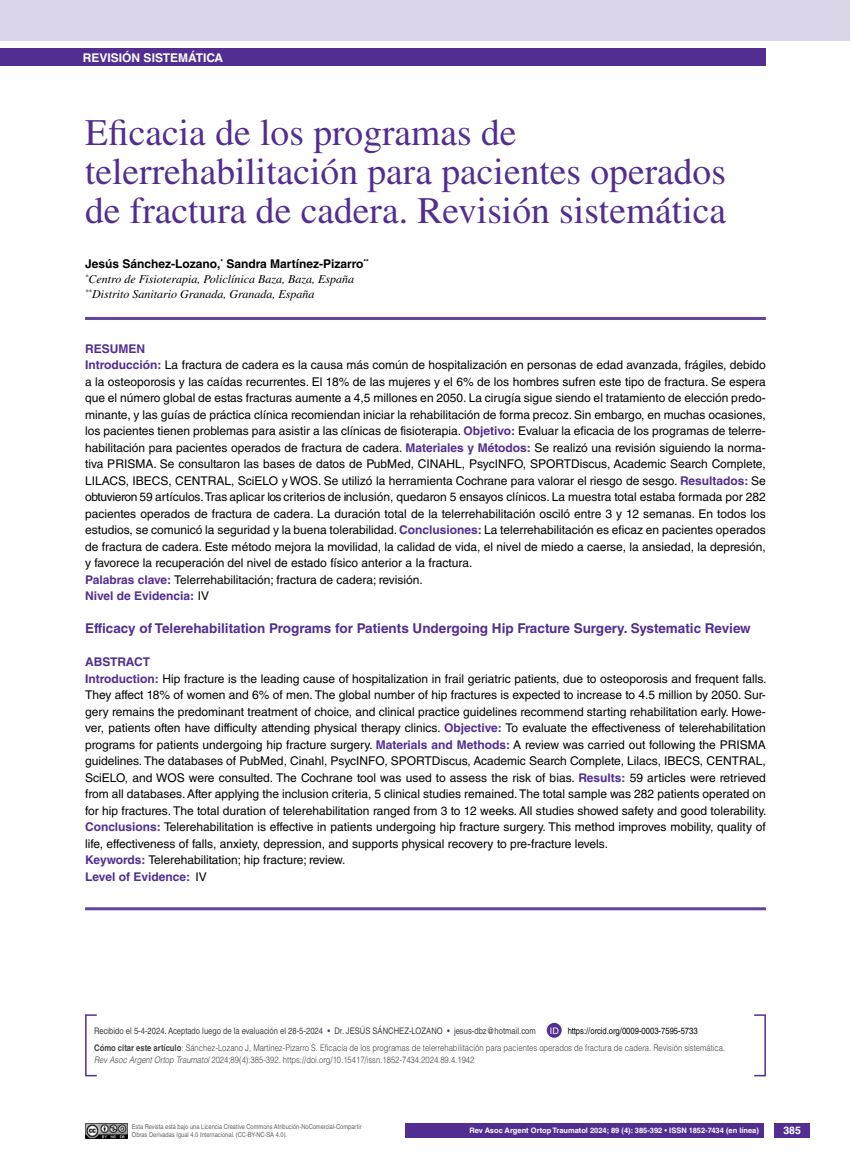
<style>
.page{position:relative;width:851px;height:1170px;background:#fff}
.page>*{position:absolute;margin:0;border:0;box-sizing:border-box;transform-origin:0 0}
.t1{font:37.5px/39px "Times LT Std";color:#522e91}
.t2{font:700 13.5px "Helvetica LT Std";color:#522e91}
.t3{font:12px/16.5px "Helvetica LT Std";color:#000}
.t4{font:italic 12px/15px "Times LT Std";color:#000}
.t5{font:700 12px "Helvetica LT Std";color:#000}
.t6{font:700 12px "Helvetica LT Std";color:#fff}
.t7{font:700 10.5px "Helvetica LT Std";color:#fff}
.t8{font:300 9px/16.2px "Helvetica LT Std";color:#414042;scale:.85 1}
.t9{font:9px "Helvetica LT Std";color:#414042;scale:.85 1}
.t10{font:9px "Helvetica LT Std";color:#fff}
.t11{font:700 7.5px "Helvetica LT Std";color:#fff}
.t12{font:6.75px/7.5px "Helvetica LT Std";color:#636466;scale:.85 1}
.s1{font-weight:700;color:#522e91}
.s2{color:#522e91}
.s3{font-weight:400;color:#000}
.s4{font-weight:700}
.s5{font-style:italic}
</style>
<div class="page">
<div style="left:774px;top:1123px;width:35px;height:14px;background:#522e91"></div>
<div style="left:0;top:49px;width:765px;height:17px;background:#522e91"></div>
<hr style="left:85px;top:317px;width:680px;height:3px;background:#63439c">
<hr style="left:85px;top:907px;width:680px;height:3px;background:#63439c">
<img style="left:85px;top:1123px;width:42px;height:14px">
<div style="left:0;top:0;width:849px;height:41px;background:#dcd5e9"></div>
<div style="left:405px;top:1123px;width:359px;height:14px;background:#522e91"></div>
<div style="left:85px;top:1014px;width:12px;height:62px;border:2px solid #522e91"></div>
<div style="left:546px;top:1022px;width:15px;height:15px;background:#522e91;border-radius:50%"></div>
<p class="t6" style="left:83px;top:50px;width:142px">REVISIÓN SISTEMÁTICA</p>
<h1 class="t1" style="left:85px;top:112px;width:642px">Eficacia de los programas de telerrehabilitación para pacientes operados de fractura de cadera. Revisión sistemática</h1>
<p class="t5" style="left:85px;top:256px;width:285px">Jesús Sánchez-Lozano,<sup>*</sup> Sandra Martínez-Pizarro<sup>**</sup></p>
<p class="t4" style="left:85px;top:271px;width:270px"><sup>*</sup>Centro de Fisioterapia, Policlínica Baza, Baza, España <sup>**</sup>Distrito Sanitario Granada, Granada, España</p>
<p class="t3" style="left:85px;top:340px;width:682px"><span class="s1">RESUMEN<br>Introducción:</span> La fractura de cadera es la causa más común de hospitalización en personas de edad avanzada, frágiles, debido a la osteoporosis y las caídas recurrentes. El 18% de las mujeres y el 6% de los hombres sufren este tipo de fractura. Se espera que el número global de estas fracturas aumente a 4,5 millones en 2050. La cirugía sigue siendo el tratamiento de elección predo&shy;minante, y las guías de práctica clínica recomiendan iniciar la rehabilitación de forma precoz. Sin embargo, en muchas ocasiones, los pacientes tienen problemas para asistir a las clínicas de fisioterapia. <span class="s1">Objetivo:</span> Evaluar la eficacia de los programas de telerre&shy;habilitación para pacientes operados de fractura de cadera. <span class="s1">Materiales y Métodos:</span> Se realizó una revisión siguiendo la norma&shy;tiva PRISMA. Se consultaron las bases de datos de PubMed, CINAHL, PsycINFO, SPORTDiscus, Academic Search Complete, LILACS, IBECS, CENTRAL, SciELO y WOS. Se utilizó la herramienta Cochrane para valorar el riesgo de sesgo. <span class="s1">Resultados:</span> Se obtuvieron 59 artículos. Tras aplicar los criterios de inclusión, quedaron 5 ensayos clínicos. La muestra total estaba formada por 282 pacientes operados de fractura de cadera. La duración total de la telerrehabilitación osciló entre 3 y 12 semanas. En todos los estudios, se comunicó la seguridad y la buena tolerabilidad. <span class="s1">Conclusiones:</span> La telerrehabilitación es eficaz en pacientes operados de fractura de cadera. Este método mejora la movilidad, la calidad de vida, el nivel de miedo a caerse, la ansiedad, la depresión, y favorece la recuperación del nivel de estado físico anterior a la fractura.<br><span class="s1">Palabras clave:</span> Telerrehabilitación; fractura de cadera; revisión.<br><span class="s1">Nivel de Evidencia:</span> IV</p>
<p class="t2" style="left:85px;top:620px;width:667px">Efficacy of Telerehabilitation Programs for Patients Undergoing Hip Fracture Surgery. Systematic Review</p>
<p class="t3" style="left:85px;top:653px;width:683px"><span class="s1">ABSTRACT<br>Introduction:</span> Hip fracture is the leading cause of hospitalization in frail geriatric patients, due to osteoporosis and frequent falls.<br>They affect 18% of women and 6% of men. The global number of hip fractures is expected to increase to 4.5 million by 2050. Sur&shy;gery remains the predominant treatment of choice, and clinical practice guidelines recommend starting rehabilitation early. Howe&shy;ver, patients often have difficulty attending physical therapy clinics. <span class="s1">Objective:</span> To evaluate the effectiveness of telerehabilitation programs for patients undergoing hip fracture surgery. <span class="s1">Materials and Methods:</span> A review was carried out following the PRISMA guidelines. The databases of PubMed, Cinahl, PsycINFO, SPORTDiscus, Academic Search Complete, Lilacs, IBECS, CENTRAL, SciELO, and WOS were consulted. The Cochrane tool was used to assess the risk of bias. <span class="s1">Results:</span> 59 articles were retrieved from all databases. After applying the inclusion criteria, 5 clinical studies remained. The total sample was 282 patients operated on for hip fractures. The total duration of telerehabilitation ranged from 3 to 12 weeks. All studies showed safety and good tolerability.<br><span class="s1">Conclusions:</span> Telerehabilitation is effective in patients undergoing hip fracture surgery. This method improves mobility, quality of life, effectiveness of falls, anxiety, depression, and supports physical recovery to pre-fracture levels.<br><span class="s1">Keywords:</span> Telerehabilitation; hip fracture; review.<br><span class="s1">Level of Evidence:</span> IV</p>
<p class="t9" style="left:94px;top:1025px;width:521px">Recibido el 5-4-2024. Aceptado luego de la evaluación el 28-5-2024 <span class="s2">•</span> Dr. Jes ús SÁNCHEZ-LOZANO <span class="s2">•</span> jesus-dbz@hotmail.com</p>
<p class="t10" style="left:549px;top:1025px;width:10px">ID</p>
<p class="t8" style="left:94px;top:1022px;width:743px;text-indent:473px"><span class="s3">https://orcid.org/0009-0003-7595-5733<br></span><span class="s4">Cómo citar este artículo</span>: Sánchez-Lozano J, Martínez-Pizarro S. Eficacia de los programas de telerrehabilitación para pacientes operados de fractura de cadera. Revisión sistemática.</p>
<p class="t8" style="left:94px;top:1051px;width:449px"><span class="s5">Rev Asoc Argent Ortop Traumatol</span> 2024;89(4):385-392. https://doi.org/10.15417/issn.1852-7434.2024.89.4.1942</p>
<p class="t12" style="left:132px;top:1123px;width:272px">Esta Revista está bajo una Licencia Creative Commons Atribución-NoComercial-Compartir<br>Obras Derivadas Igual 4.0 Internacional. (CC-BY-NC-SA 4.0).</p>
<p class="t11" style="left:469px;top:1125px;width:291px">Rev Asoc Argent Ortop Traumatol 2024; 89 (4): 385-392 • ISSN 1852-7434 (en línea)</p>
<p class="t7" style="left:783px;top:1124px;width:19px">385</p>
</div>
